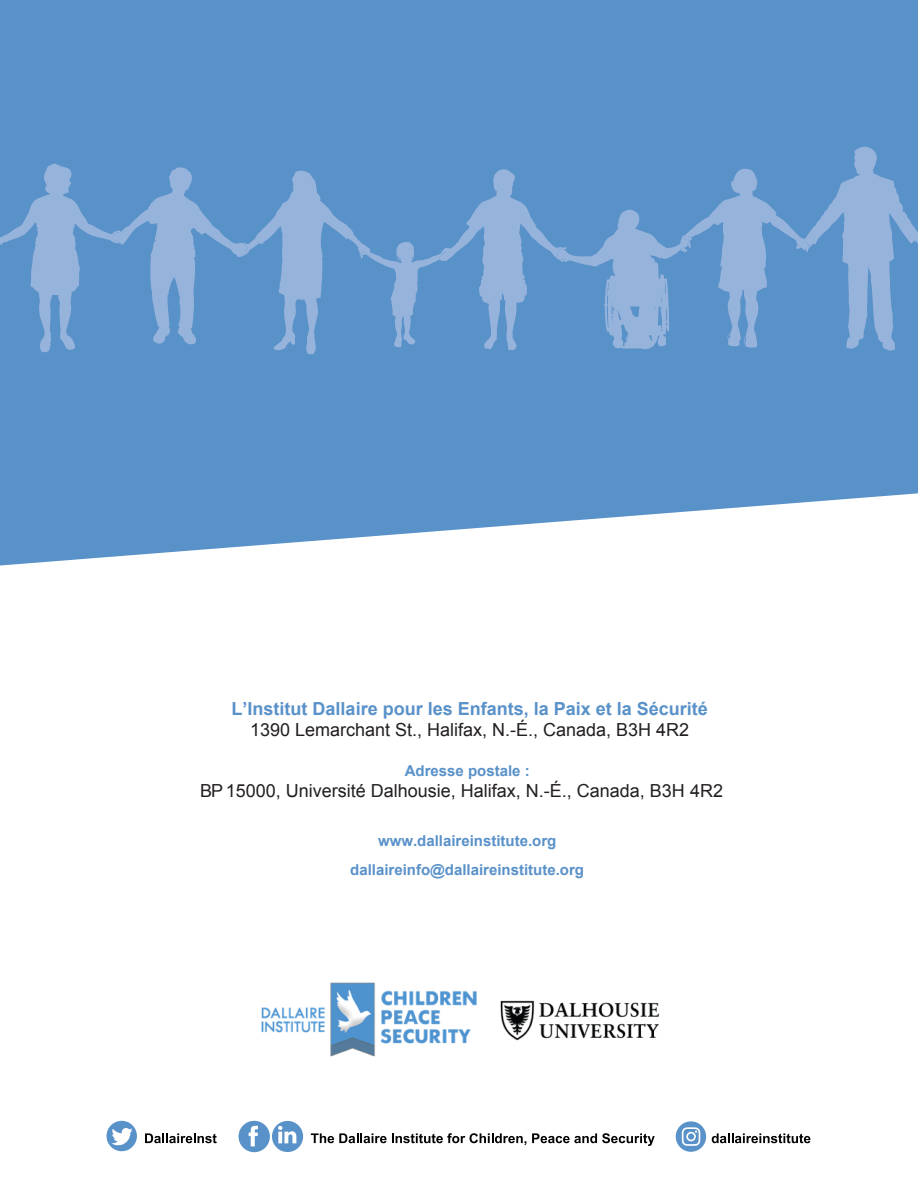
<style>
.page{position:relative;width:918px;height:1188px;background:#fff}
.page>*{position:absolute;margin:0;border:0;box-sizing:border-box;transform-origin:0 0}
.t1{font:700 18px/21.6px "Arial";color:#5991c9;text-align:center}
.t2{font:18px "Arial";color:#231f20}
.t3{font:700 15px/28.5px "Arial";color:#5991c9;text-align:center}
.s1{font-weight:400;color:#231f20}
.s2{font-style:inherit}
</style>
<div class="page">
<svg style="left:0;top:0;width:918px;height:566px;background:#699cce"></svg>
<svg style="left:0;top:147px;width:918px;height:207px;background:#699acd"></svg>
<svg style="left:145px;top:1133px;width:72px;height:10px"></svg>
<svg style="left:311px;top:1133px;width:215px;height:12px"></svg>
<svg style="left:532px;top:1133px;width:123px;height:13px"></svg>
<svg style="left:712px;top:1133px;width:98px;height:10px"></svg>
<div style="left:107px;top:1121px;width:30px;height:30px;background:#5991c9;border-radius:50%"></div>
<svg style="left:112px;top:1128px;width:20px;height:18px"></svg>
<div style="left:676px;top:1121px;width:30px;height:31px;background:#5991c9;border-radius:50%"></div>
<svg style="left:682px;top:1127px;width:18px;height:19px"></svg>
<div style="left:239px;top:1121px;width:31px;height:31px;background:#5991c9;border-radius:50%"></div>
<svg style="left:249px;top:1126px;width:9px;height:20px"></svg>
<svg style="left:272px;top:1121px;width:31px;height:31px"></svg>
<img style="left:261px;top:982px;width:399px;height:75px">
<p class="t1" style="left:232px;top:698px;width:478px">L’Institut Dallaire pour les Enfants, la Paix et la Sécurité<br><span class="s1">13</span><span class="s1">9</span><span class="s1">0 Lemarchant St., Halifax, N.-É., Canada, B3H 4R2</span></p>
<p class="t3" style="left:405px;top:757px;width:127px">Adresse postale :</p>
<p class="t2" style="left:200px;top:779px;width:524px"><span class="s2">BP</span>15000, Université Dalhousie, Halifax, N.-É., Canada, B3H 4R2</p>
<p class="t3" style="left:350px;top:827px;width:235px">www.dallaireinstitute.org dallaireinfo@dallaireinstitute.org</p>
</div>
